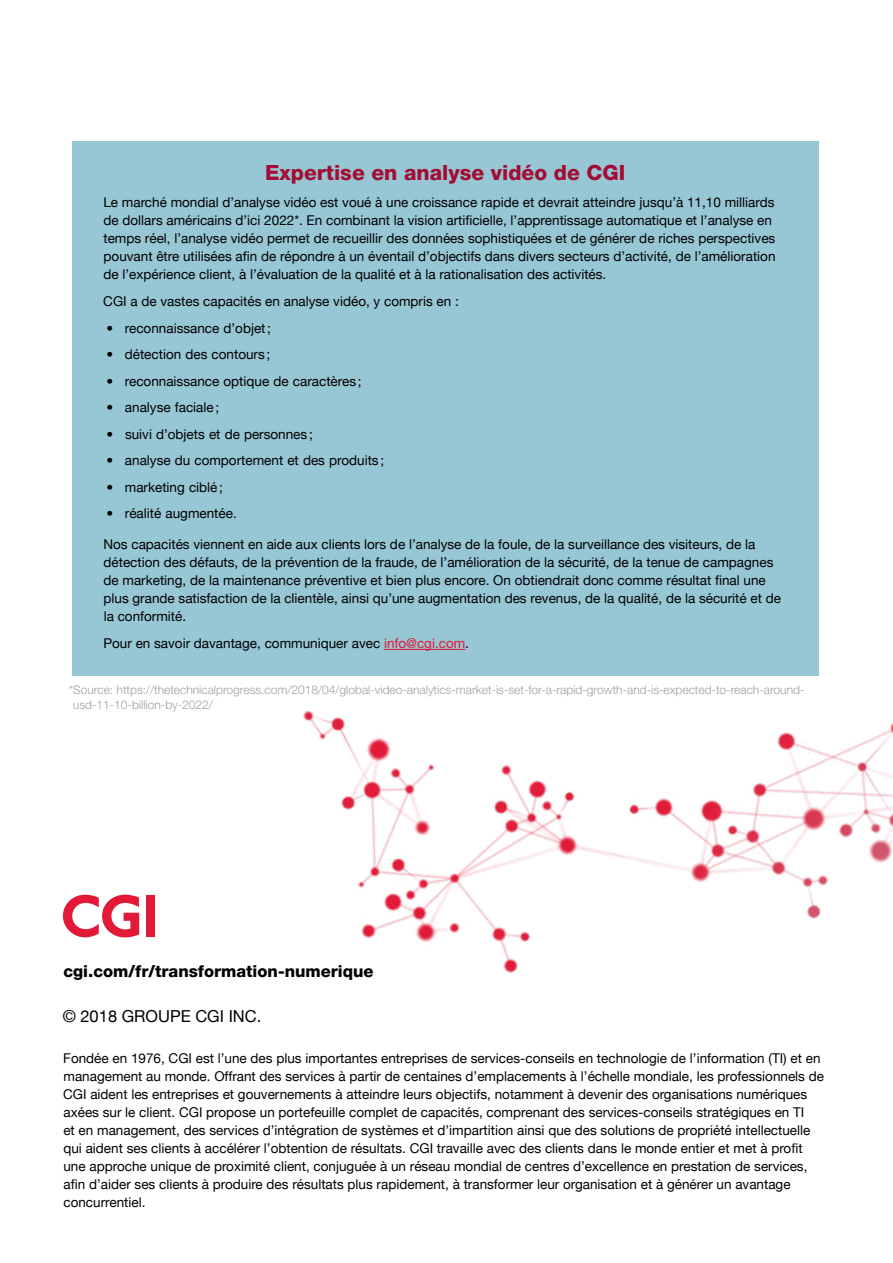
<style>
.page{position:relative;width:893px;height:1263px;background:#fff}
.page>*{position:absolute;margin:0;border:0;box-sizing:border-box;transform-origin:0 0}
.t1{font:800 21px "Helvetica Neue LT Std";color:#a30c33}
.t2{font:800 16.5px "Helvetica Neue LT Std";color:#000}
.t3{font:16.5px "Helvetica Neue LT";color:#000}
.t4{font:13.5px/18px "Helvetica Neue LT";color:#000}
.t5{font:300 12px/14.4px "Helvetica Neue LT Std";color:#9d9fa2}
.s1{color:#e31837}
</style>
<div class="page">
<img style="left:92px;top:675px;width:801px;height:298px">
<div style="left:72px;top:141px;width:747px;height:534px;background:#97c6d5"></div>
<hr style="left:384px;top:649px;width:81px;height:1px;background:#e31837">
<svg style="left:63px;top:895px;width:76px;height:42px"></svg>
<div style="left:146px;top:895px;width:9px;height:41px;background:#e31937"></div>
<h1 class="t1" style="left:265px;top:160px;width:362px">Expertise en analyse vidéo de CGI</h1>
<p class="t4" style="left:103px;top:193px;width:674px">Le marché mondial d’analyse vidéo est voué à une croissance rapide et devrait atteindre jusqu’à 11,10 milliards de dollars américains d’ici 2022*. En combinant la vision artificielle, l’apprentissage automatique et l’analyse en temps réel, l’analyse vidéo permet de recueillir des données sophistiquées et de générer de riches perspectives pouvant être utilisées afin de répondre à un éventail d’objectifs dans divers secteurs d’activité, de l’amélioration de l’expérience client, à l’évaluation de la qualité et à la rationalisation des activités.</p>
<p class="t4" style="left:103px;top:292px;width:357px">CGI a de vastes capacités en analyse vidéo, y compris en :</p>
<p class="t4" style="left:106px;top:319px;width:166px">• reconnaissance d’objet;</p>
<p class="t4" style="left:106px;top:345px;width:165px">• détection des contours;</p>
<p class="t4" style="left:106px;top:372px;width:257px">• reconnaissance optique de caractères;</p>
<p class="t4" style="left:106px;top:398px;width:114px">• analyse faciale;</p>
<p class="t4" style="left:106px;top:425px;width:208px">• suivi d’objets et de personnes;</p>
<p class="t4" style="left:106px;top:451px;width:279px">• analyse du comportement et des produits;</p>
<p class="t4" style="left:106px;top:478px;width:118px">• marketing ciblé;</p>
<p class="t4" style="left:106px;top:504px;width:132px">• réalité augmentée.</p>
<p class="t4" style="left:103px;top:535px;width:679px">Nos capacités viennent en aide aux clients lors de l’analyse de la foule, de la surveillance des visiteurs, de la détection des défauts, de la prévention de la fraude, de l’amélioration de la sécurité, de la tenue de campagnes de marketing, de la maintenance préventive et bien plus encore. On obtiendrait donc comme résultat final une plus grande satisfaction de la clientèle, ainsi qu’une augmentation des revenus, de la qualité, de la sécurité et de la conformité.</p>
<p class="t4" style="left:103px;top:634px;width:367px">Pour en savoir davantage, communiquer avec <span class="s1">info@cgi.com</span>.</p>
<p class="t5" style="left:73px;top:682px;width:733px;text-indent:-4px">*Source: https://thetechnicalprogress.com/2018/04/global-video-analytics-market-is-set-for-a-rapid-growth-and-is-expected-to-reach-around&shy;usd-11-10-billion-by-2022/</p>
<p class="t2" style="left:63px;top:961px;width:312px">cgi.com/fr/transformation-numerique</p>
<p class="t3" style="left:63px;top:1006px;width:200px">© 2018 GROUPE CGI INC.</p>
<p class="t4" style="left:63px;top:1048px;width:762px">Fondée en 1976, CGI est l’une des plus importantes entreprises de services-conseils en technologie de l’information (TI) et en management au monde. Offrant des services à partir de centaines d’emplacements à l’échelle mondiale, les professionnels de CGI aident les entreprises et gouvernements à atteindre leurs objectifs, notamment à devenir des organisations numériques axées sur le client. CGI propose un portefeuille complet de capacités, comprenant des services-conseils stratégiques en TI<br>et en management, des services d’intégration de systèmes et d’impartition ainsi que des solutions de propriété intellectuelle qui aident ses clients à accélérer l’obtention de résultats. CGI travaille avec des clients dans le monde entier et met à profit une approche unique de proximité client, conjuguée à un réseau mondial de centres d’excellence en prestation de services, afin d’aider ses clients à produire des résultats plus rapidement, à transformer leur organisation et à générer un avantage concurrentiel.</p>
</div>
